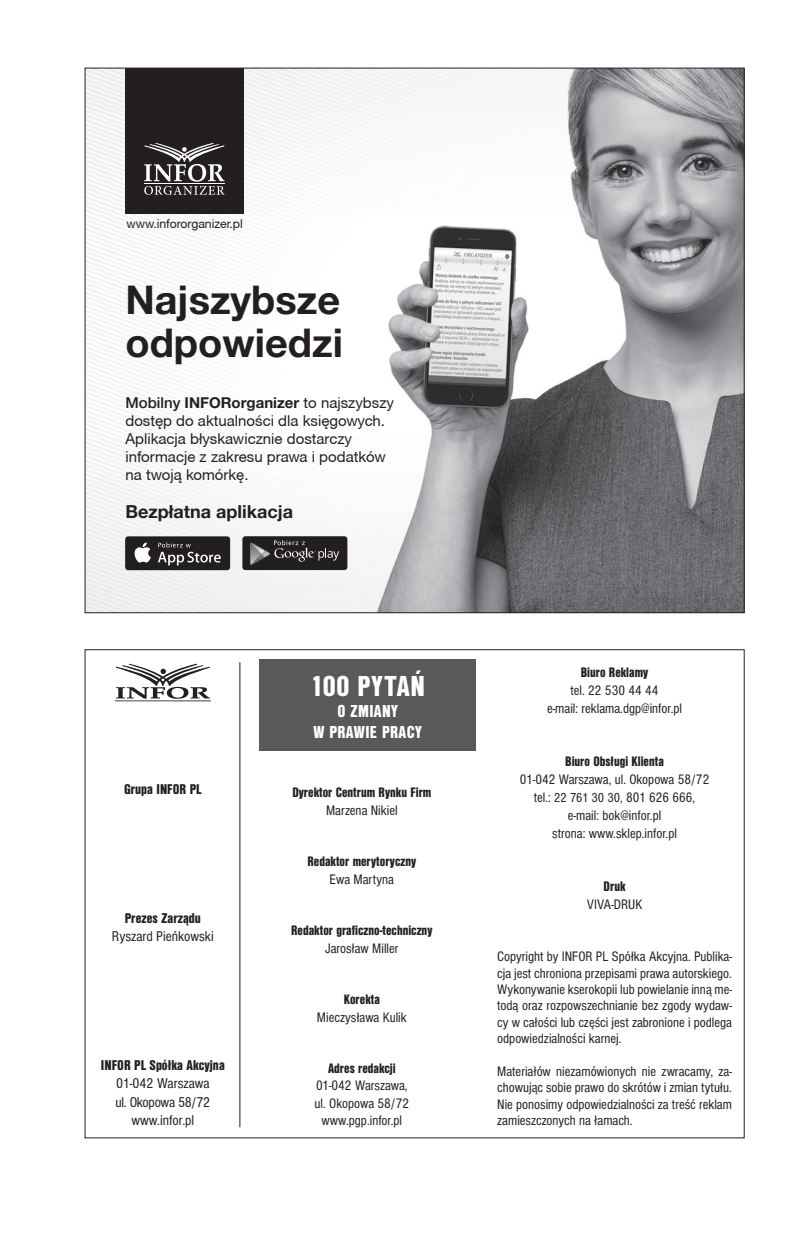
<style>
.page{position:relative;width:808px;height:1234px;background:#fff}
.page>*{position:absolute;margin:0;border:0;box-sizing:border-box;transform-origin:0 0}
.t1{font:700 39.75px/43px "Helvetica Neue LT Pro";color:#231f20}
.t2{font:30px "Nimbus San DEE Blac Cond";color:#fff}
.t3{font:18px "Nimbus San DEE Blac Cond";color:#fff}
.t4{font:700 18px "Helvetica Neue LT Pro";color:#231f20}
.t5{font:15px/18px "Helvetica Neue CE";color:#231f20}
.t6{font:condensed 14.7px/18.3px "Nimbus San DEE";color:#231f20;text-align:center}
.t7{font:14.7px "Nimbus San DEE Blac Cond";color:#231f20}
.t8{font:condensed 14.25px/16.4px "Nimbus San DEE";color:#231f20;text-align:center}
.t9{font:14.25px/17.2px "Nimbus San DEE Blac Cond";color:#231f20;text-align:center}
.t10{font:12.3px "Helvetica Neue CE";color:#231f20}
.s1{font-family:"Helvetica Neue LT Pro";font-weight:500}
.s2{font-family:"Helvetica Neue LT Pro";font-weight:700}
.s3{font-family:"Nimbus San DEE Blac Cond";font-stretch:normal}
.s4{font-family:"Nimbus San DEE";font-stretch:condensed}
.s5{font-size:13.5px}
</style>
<div class="page">
<svg style="left:115px;top:663px;width:96px;height:38px"></svg>
<hr style="left:240px;top:662px;width:1px;height:464px;background:#231f20">
<div style="left:259px;top:659px;width:217px;height:91px;background:#58595b"></div>
<img style="left:87px;top:70px;width:655px;height:541px">
<div style="left:125px;top:536px;width:105px;height:34px;background:#231f20;border-radius:3px"></div>
<svg style="left:134px;top:542px;width:17px;height:20px"></svg>
<svg style="left:158px;top:542px;width:63px;height:23px"></svg>
<div style="left:242px;top:536px;width:105px;height:34px;background:#231f20;border-radius:3px"></div>
<svg style="left:274px;top:540px;width:65px;height:21px"></svg>
<img style="left:250px;top:542px;width:20px;height:23px">
<div style="left:125px;top:68px;width:119px;height:145px;background:#231f20"></div>
<svg style="left:144px;top:143px;width:81px;height:52px"></svg>
<p class="t10" style="left:126px;top:216px;width:118px">www.infororganizer.pl</p>
<p class="t1" style="left:125px;top:276px;width:219px">Najszybsze odpowiedzi</p>
<p class="t5" style="left:125px;top:393px;width:270px"><span class="s1">Mobilny</span> <span class="s2">INFORorganizer</span> to najszybszy dostęp do aktualności dla księgowych.<br>Aplikacja błyskawicznie dostarczy informacje z zakresu prawa i podatków na twoją komórkę.</p>
<p class="t4" style="left:125px;top:500px;width:169px">Bezpłatna aplikacja</p>
<p class="t7" style="left:124px;top:780px;width:79px">Grupa INFOR PL</p>
<p class="t6" style="left:112px;top:908px;width:104px"><span class="s3">Prezes Zarządu<br></span>Ryszard Pieńkowski</p>
<p class="t6" style="left:101px;top:1055px;width:125px"><span class="s3">INFOR PL Spółka Akcyjna<br></span>01-042 Warszawa<br>ul. Okopowa 58/72 www.infor.pl</p>
<p class="t2" style="left:310px;top:668px;width:62px">100 pytań</p>
<p class="t3" style="left:337px;top:700px;width:22px">o zmiany</p>
<p class="t3" style="left:313px;top:721px;width:25px">w prawi</p>
<p class="t3" style="left:370px;top:721px;width:53px">e pracy</p>
<p class="t9" style="left:292px;top:784px;width:141px">Dyrektor Centrum Rynku Firm<br><span class="s4">Marzena Nikiel</span></p>
<p class="t9" style="left:308px;top:852px;width:110px">Redaktor merytoryczny<br><span class="s4">Ewa Martyna</span></p>
<p class="t9" style="left:291px;top:921px;width:143px">Redaktor graficzno-techniczny<br><span class="s4">Jarosław Miller</span></p>
<p class="t8" style="left:317px;top:991px;width:91px;line-height:17.2px"><span class="s3">Korekta<br></span>Mieczysława Kulik</p>
<p class="t8" style="left:315px;top:1059px;width:96px;line-height:17.2px"><span class="s3">Adres redakcji<br></span>01-042 Warszawa, ul. Okopowa 58/72 www.pgp.infor.pl</p>
<p class="t8" style="left:547px;top:663px;width:137px;line-height:17.9px"><span class="s3">Biuro Reklamy<br></span>tel. 22 530 44 44<br>e-mail: reklama.dgp@infor.pl</p>
<p class="t8" style="left:520px;top:752px;width:191px;line-height:17.9px"><span class="s3">Biuro Obsługi Klienta<br></span>01-042 Warszawa, ul. Okopowa 58/72 tel.: <span class="s5">22 761 30 30,</span> 801 626 666, e-mail: bok@infor.pl<br>strona: www.sklep.infor.pl</p>
<p class="t8" style="left:587px;top:877px;width:57px;line-height:17.9px"><span class="s3">Druk<br></span>VIVA-DRUK</p>
<p class="t8" style="left:497px;top:948px;width:236px;text-align:justify">Copyright by INFOR PL Spółka Akcyjna. Publika&shy;cja jest chroniona przepisami prawa autorskiego.<br>Wykonywanie kserokopii lub powielanie inną me&shy;todą oraz rozpowszechnianie bez zgody wydaw&shy;cy w całości lub części jest zabronione i podlega odpowiedzialności karnej.</p>
<p class="t8" style="left:497px;top:1063px;width:236px;text-align:justify">Materiałów niezamówionych nie zwracamy, za&shy;chowując sobie prawo do skrótów i zmian tytułu.<br>Nie ponosimy odpowiedzialności za treść reklam zamieszczonych na łamach.</p>
</div>
